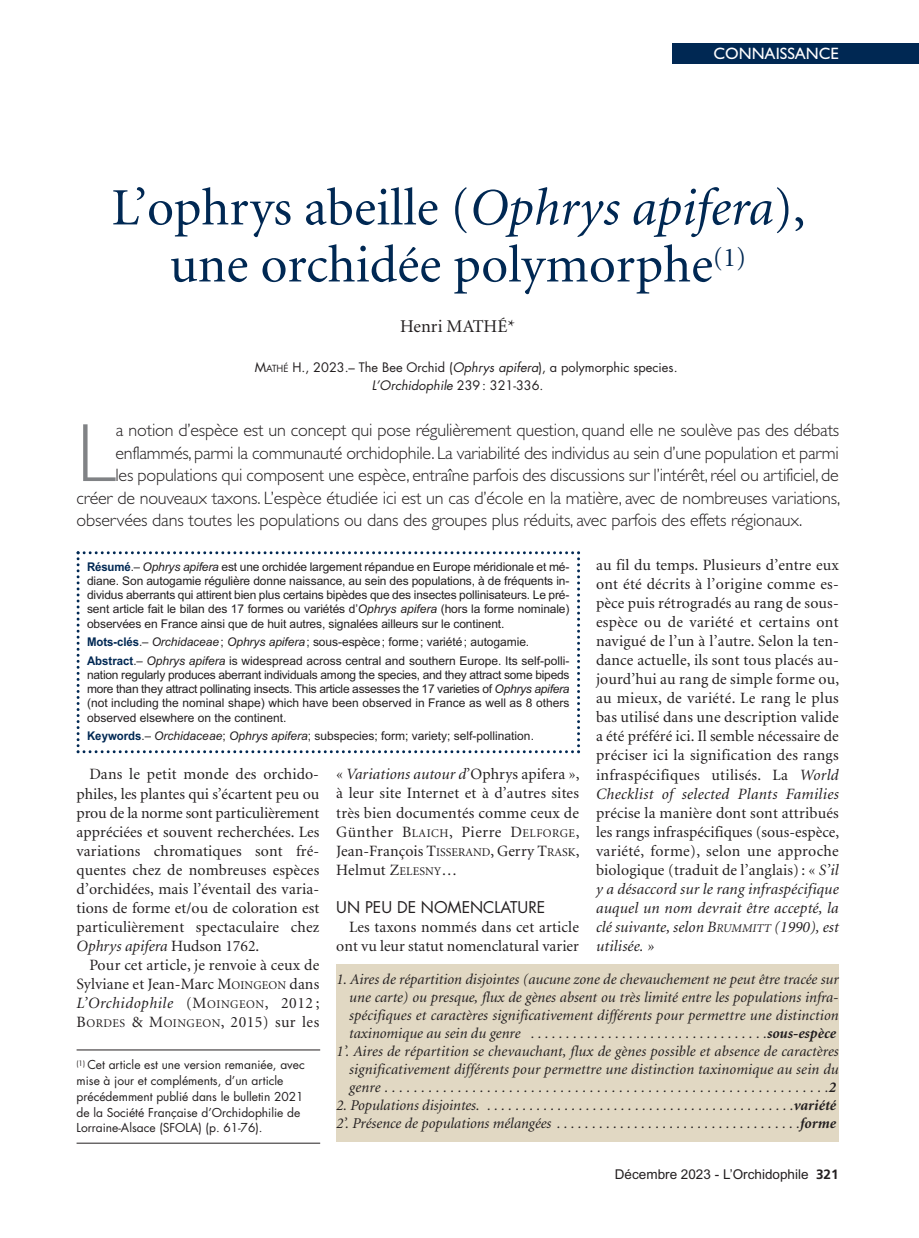
<style>
.page{position:relative;width:919px;height:1238px;background:#fff}
.page>*{position:absolute;margin:0;border:0;box-sizing:border-box;transform-origin:0 0}
.t1{font:300 83.1px "Gill Sans";color:#808285}
.t2{font:52.5px/57px "Minion";color:#002853;text-align:center}
.t3{font:300 18px "Gill Sans";letter-spacing:-.01em;color:#231f20}
.t4{font:18px "Minion";color:#231f20}
.t5{font:16.5px "Gill Sans";color:#fff}
.t6{font:15.75px/19px "Minion";letter-spacing:.01em;color:#231f20;text-align:justify}
.t7{font:15.75px "Futura";color:#231f20}
.t8{font:italic 15px/18px "Minion";letter-spacing:.005em;color:#231f20;text-align:right}
.t9{font:13.5px "Arial";color:#231f20}
.t10{font:12.75px/18px "Futura";color:#231f20}
.t11{font:12px/14.2px "Arial";color:#231f20;text-align:justify;scale:.95 1}
.t12{font:12px/14.2px "Arial";color:#231f20;text-align:justify}
.t13{font:12px/15.8px "Futura";color:#231f20}
.s1{font-style:italic}
.s2{font-size:9.6px}
.s3{font-style:italic;font-size:11.85px}
.s4{font-weight:700;color:#002853}
.s5{font-size:11.85px}
.s6{font-weight:700}
.s7{font-family:"Frutiger";font-weight:700}
</style>
<div class="page">
<div style="left:336px;top:964px;width:502px;height:178px;background:#e1d8c3"></div>
<div style="left:672px;top:43px;width:246px;height:21px;background:#002853"></div>
<svg style="left:77px;top:551px;width:503px;height:202px"></svg>
<hr style="left:77px;top:1049px;width:243px;height:1px;background:#231f20">
<hr style="left:77px;top:1142px;width:243px;height:1px;background:#231f20">
<p class="t5" style="left:713px;top:44px;width:127px">CONNAISSANCE</p>
<h2 class="t2" style="left:111px;top:183px;width:695px">L’ophrys abeille (<span class="s1">Ophrys apifera</span>), une orchidée polymorphe<sup>(1)</sup></h2>
<p class="t4" style="left:400px;top:320px;width:116px">Henri MATHÉ*</p>
<p class="t10" style="left:372px;top:359px;width:307px;text-indent:-117px">M<span class="s2">ATHÉ</span> H., 2023.– The Bee Orchid (<span class="s1">Ophrys apifera</span>), a polymorphic species.<br><span class="s1">L’Orchidophile</span> 239: 321-336.</p>
<h1 class="t1" style="left:77px;top:404px;width:40px">L</h1>
<p class="t3" style="left:116px;top:419px;width:724px">a notion d’espèce est un concept qui pose régulièrement question, quand elle ne soulève pas des débats</p>
<p class="t3" style="left:115px;top:442px;width:724px">enflammés, parmi la communauté orchidophile. La variabilité des individus au sein d’une population et parmi</p>
<p class="t3" style="left:115px;top:464px;width:724px">les populations qui composent une espèce, entraîne parfois des discussions sur l’intérêt, réel ou artificiel, de</p>
<p class="t3" style="left:77px;top:487px;width:765px">créer de nouveaux taxons. L’espèce étudiée ici est un cas d’école en la matière, avec de nombreuses variations,</p>
<p class="t3" style="left:77px;top:509px;width:727px">observées dans toutes les populations ou dans des groupes plus réduits, avec parfois des effets régionaux.</p>
<p class="t6" style="left:596px;top:556px;width:245px">au fil du temps. Plusieurs d’entre eux ont été décrits à l’origine comme es&shy;pèce puis rétrogradés au rang de sous&shy;espèce ou de variété et certains ont navigué de l’un à l’autre. Selon la ten&shy;dance actuelle, ils sont tous placés au&shy;jourd’hui au rang de simple forme ou, au mieux, de variété. Le rang le plus bas utilisé dans une description valide a été préféré ici. Il semble nécessaire de préciser ici la signification des rangs infraspécifiques utilisés. La <span class="s1">World Checklist of selected Plants Families</span></p>
<p class="t6" style="left:596px;top:804px;width:245px">précise la manière dont sont attribués les rangs infraspécifiques (sous-espèce, variété, forme), selon une approche biologique (traduit de l’anglais) : « <span class="s1">S’il y a désaccord sur le rang infraspécifique auquel un nom devrait être accepté, la clé suivante, selon B</span><span class="s3">RUMMITT</span> <span class="s1">(1990), est utilisée. »</span></p>
<p class="t11" style="left:87px;top:559px;width:509px"><span class="s4">Résumé</span>.– <span class="s1">Ophrys apifera</span> est une orchidée largement répandue en Europe méridionale et mé&shy;diane. Son autogamie régulière donne naissance, au sein des populations, à de fréquents in&shy;dividus aberrants qui attirent bien plus certains bipèdes que des insectes pollinisateurs. Le pré&shy;sent article fait le bilan des 17 formes ou variétés d’<span class="s1">Ophrys apifera</span> (hors la forme nominale) observées en France ainsi que de huit autres, signalées ailleurs sur le continent.</p>
<p class="t11" style="left:87px;top:632px;width:509px;line-height:18.5px"><span class="s4">Mots-clés</span>.– <span class="s1">Orchidaceae</span>; <span class="s1">Ophrys apifera</span>; sous-espèce; forme; variété; autogamie.<br><span class="s4">Abstract</span>.– <span class="s1">Ophrys apifera</span> is widespread across central and southern Europe. Its self-polli-</p>
<p class="t12" style="left:87px;top:667px;width:484px">nation regularly produces aberrant individuals among the species, and they attract some bipeds more than they attract pollinating insects. This article assesses the 17 varieties of <span class="s1">Ophrys apifera </span>(not including the nominal shape) which have been observed in France as well as 8 others observed elsewhere on the continent.</p>
<p class="t11" style="left:87px;top:728px;width:472px"><span class="s4">Keywords</span>.– <span class="s1">Orchidaceae</span>; <span class="s1">Ophrys apifera</span>; subspecies; form; variety; self-pollination.</p>
<p class="t6" style="left:336px;top:766px;width:245px">« <span class="s1">Variations autour d</span>’Ophrys apifera », à leur site Internet et à d’autres sites très bien documentés comme ceux de Günther B<span class="s5">LAICH</span>, Pierre D<span class="s5">ELFORGE</span>, Jean-François T<span class="s5">ISSERAND</span>, Gerry T<span class="s5">RASK</span>, Helmut Z<span class="s5">ELESNY</span>…</p>
<p class="t7" style="left:336px;top:899px;width:210px">UN PEU DE NOMENCLATURE</p>
<p class="t6" style="left:336px;top:918px;width:244px;text-align:right">Les taxons nommés dans cet article ont vu leur statut nomenclatural varier</p>
<p class="t6" style="left:77px;top:766px;width:244px;text-indent:13px">Dans le petit monde des orchido&shy;philes, les plantes qui s’écartent peu ou prou de la norme sont particulièrement appréciées et souvent recherchées. Les variations chromatiques sont fré&shy;quentes chez de nombreuses espèces d’orchidées, mais l’éventail des varia&shy;tions de forme et/ou de coloration est particulièrement spectaculaire chez <span class="s1">Ophrys apifera</span> Hudson 1762.</p>
<p class="t6" style="left:77px;top:956px;width:244px;text-indent:13px">Pour cet article, je renvoie à ceux de Sylviane et Jean-Marc M<span class="s5">OINGEON</span> dans <span class="s1">L’Orchidophile</span> (M<span class="s5">OINGEON</span>, 2012 ; B<span class="s5">ORDES</span> &amp; M<span class="s5">OINGEON</span>, 2015) sur les</p>
<p class="t8" style="left:336px;top:971px;width:503px">1. Aires de répartition disjointes (aucune zone de chevauchement ne peut être tracée sur une carte) ou presque, flux de gènes absent ou très limité entre les populations infra&shy;spécifiques et caractères significativement différents pour permettre une distinction taxinomique au sein du genre . . . . . . . . . . . . . . . . . . . . . . . . . . . . . . . . . .<span class="s6">sous-espèce </span>1’. Aires de répartition se chevauchant, flux de gènes possible et absence de caractères significativement différents pour permettre une distinction taxinomique au sein du genre . . . . . . . . . . . . . . . . . . . . . . . . . . . . . . . . . . . . . . . . . . . . . . . . . . . . . . . . . . . . .<span class="s6">2</span></p>
<p class="t8" style="left:336px;top:1097px;width:501px;text-align:left">2. Populations disjointes. . . . . . . . . . . . . . . . . . . . . . . . . . . . . . . . . . . . . . . . . . . . .<span class="s6">variété<br></span>2’. Présence de populations mélangées . . . . . . . . . . . . . . . . . . . . . . . . . . . . . . . . . . .<span class="s6">forme</span></p>
<p class="t13" style="left:77px;top:1057px;width:230px"><sup>(1)</sup> Cet article est une version remaniée, avec mise à jour et compléments, d’un article précédemment publié dans le bulletin 2021 de la Société Française d’Orchidophilie de Lorraine-Alsace (SFOLA) (p. 61-76).</p>
<p class="t9" style="left:615px;top:1166px;width:225px">Décembre 2023 - L’Orchidophile <span class="s7">321</span></p>
</div>
